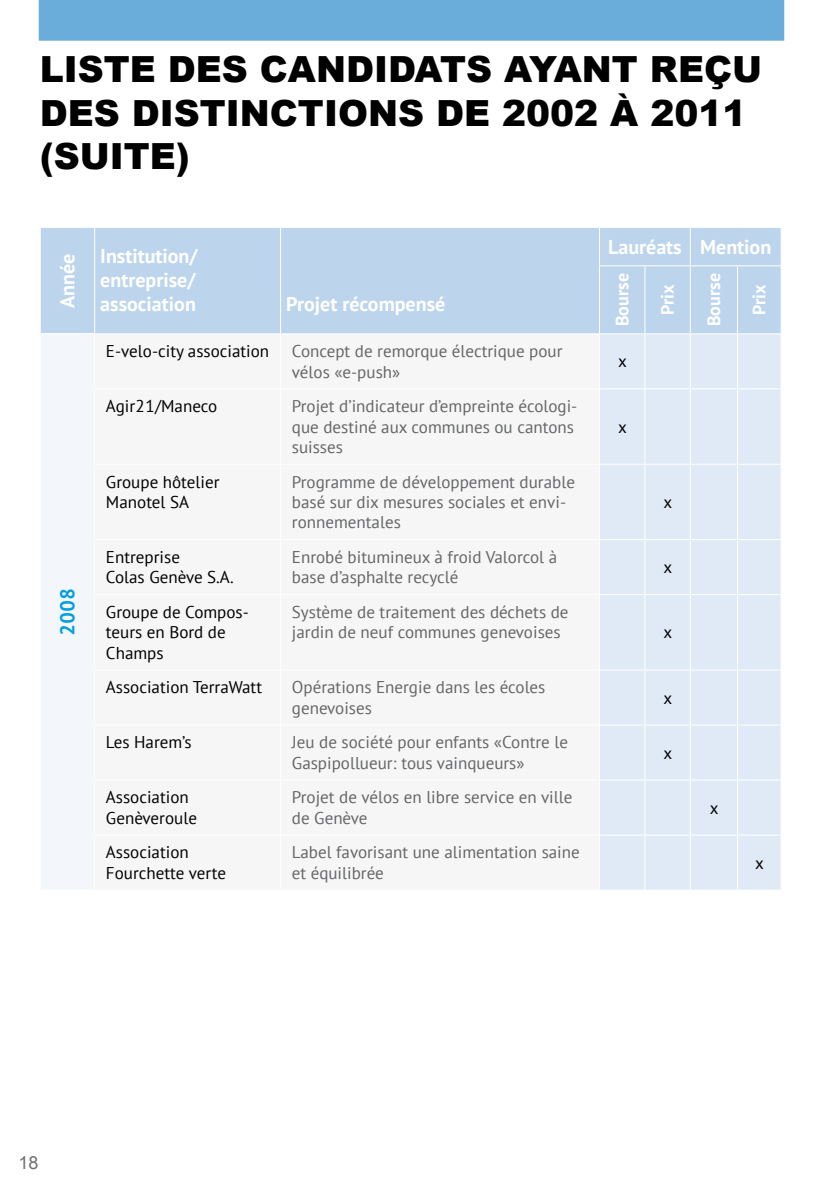
<style>
.page{position:relative;width:840px;height:1191px;background:#fff}
.page>*{position:absolute;margin:0;border:0;box-sizing:border-box;transform-origin:0 0}
.t1{font:900 36px/43.2px "Arial";color:#000}
.t2{font:700 20px/24px "PT Sans";color:#fff;text-align:justify}
.t3{font:700 20px "PT Sans";color:#009ee0}
.t4{font:700 18px "PT Sans";color:#fff}
.t5{font:18px "Arial";color:#707173}
.t6{font:17px/20.4px "PT Sans";color:#646567}
.t7{font:17px/20.4px "PT Sans";color:#000}
</style>
<div class="page">
<div style="left:39px;top:0;width:744px;height:41px;background:#6aacda"></div>
<div style="left:41px;top:228px;width:739px;height:105px;background:#bcd5ed"></div>
<div style="left:40px;top:334px;width:55px;height:556px;background:#f3f7fb"></div>
<div style="left:600px;top:334px;width:180px;height:555px;background:#dfeaf6"></div>
<hr style="left:94px;top:388px;width:186px;height:1px;background:#fff">
<hr style="left:94px;top:464px;width:186px;height:1px;background:#fff">
<hr style="left:94px;top:539px;width:186px;height:1px;background:#fff">
<hr style="left:94px;top:594px;width:186px;height:1px;background:#fff">
<hr style="left:94px;top:669px;width:186px;height:1px;background:#fff">
<hr style="left:94px;top:724px;width:186px;height:1px;background:#fff">
<hr style="left:94px;top:779px;width:186px;height:1px;background:#fff">
<hr style="left:94px;top:834px;width:186px;height:1px;background:#fff">
<hr style="left:94px;top:889px;width:186px;height:1px;background:#fff">
<hr style="left:644px;top:334px;width:1px;height:54px;background:#fff">
<hr style="left:689px;top:334px;width:1px;height:54px;background:#fff">
<hr style="left:736px;top:334px;width:1px;height:54px;background:#fff">
<hr style="left:598px;top:388px;width:46px;height:1px;background:#fff">
<hr style="left:644px;top:388px;width:46px;height:1px;background:#fff">
<hr style="left:644px;top:389px;width:1px;height:75px;background:#fff">
<hr style="left:690px;top:388px;width:47px;height:1px;background:#fff">
<hr style="left:689px;top:389px;width:1px;height:75px;background:#fff">
<hr style="left:737px;top:388px;width:44px;height:1px;background:#fff">
<hr style="left:736px;top:389px;width:1px;height:75px;background:#fff">
<hr style="left:598px;top:464px;width:46px;height:1px;background:#fff">
<hr style="left:644px;top:464px;width:46px;height:1px;background:#fff">
<hr style="left:644px;top:465px;width:1px;height:74px;background:#fff">
<hr style="left:690px;top:464px;width:47px;height:1px;background:#fff">
<hr style="left:689px;top:465px;width:1px;height:74px;background:#fff">
<hr style="left:737px;top:464px;width:44px;height:1px;background:#fff">
<hr style="left:736px;top:465px;width:1px;height:74px;background:#fff">
<hr style="left:598px;top:539px;width:46px;height:1px;background:#fff">
<hr style="left:644px;top:539px;width:46px;height:1px;background:#fff">
<hr style="left:644px;top:540px;width:1px;height:54px;background:#fff">
<hr style="left:690px;top:539px;width:47px;height:1px;background:#fff">
<hr style="left:689px;top:540px;width:1px;height:54px;background:#fff">
<hr style="left:737px;top:539px;width:44px;height:1px;background:#fff">
<hr style="left:736px;top:540px;width:1px;height:54px;background:#fff">
<hr style="left:598px;top:594px;width:46px;height:1px;background:#fff">
<hr style="left:644px;top:594px;width:46px;height:1px;background:#fff">
<hr style="left:644px;top:595px;width:1px;height:74px;background:#fff">
<hr style="left:690px;top:594px;width:47px;height:1px;background:#fff">
<hr style="left:689px;top:595px;width:1px;height:74px;background:#fff">
<hr style="left:737px;top:594px;width:44px;height:1px;background:#fff">
<hr style="left:736px;top:595px;width:1px;height:74px;background:#fff">
<hr style="left:598px;top:669px;width:46px;height:1px;background:#fff">
<hr style="left:644px;top:669px;width:46px;height:1px;background:#fff">
<hr style="left:644px;top:670px;width:1px;height:54px;background:#fff">
<hr style="left:690px;top:669px;width:47px;height:1px;background:#fff">
<hr style="left:689px;top:670px;width:1px;height:54px;background:#fff">
<hr style="left:737px;top:669px;width:44px;height:1px;background:#fff">
<hr style="left:736px;top:670px;width:1px;height:54px;background:#fff">
<hr style="left:598px;top:724px;width:46px;height:1px;background:#fff">
<hr style="left:644px;top:724px;width:46px;height:1px;background:#fff">
<hr style="left:644px;top:725px;width:1px;height:54px;background:#fff">
<hr style="left:690px;top:724px;width:47px;height:1px;background:#fff">
<hr style="left:689px;top:725px;width:1px;height:54px;background:#fff">
<hr style="left:737px;top:724px;width:44px;height:1px;background:#fff">
<hr style="left:736px;top:725px;width:1px;height:54px;background:#fff">
<hr style="left:598px;top:779px;width:46px;height:1px;background:#fff">
<hr style="left:644px;top:779px;width:46px;height:1px;background:#fff">
<hr style="left:644px;top:780px;width:1px;height:54px;background:#fff">
<hr style="left:690px;top:779px;width:47px;height:1px;background:#fff">
<hr style="left:689px;top:780px;width:1px;height:54px;background:#fff">
<hr style="left:737px;top:779px;width:44px;height:1px;background:#fff">
<hr style="left:736px;top:780px;width:1px;height:54px;background:#fff">
<hr style="left:598px;top:834px;width:46px;height:1px;background:#fff">
<hr style="left:644px;top:834px;width:46px;height:1px;background:#fff">
<hr style="left:644px;top:835px;width:1px;height:54px;background:#fff">
<hr style="left:690px;top:834px;width:47px;height:1px;background:#fff">
<hr style="left:689px;top:835px;width:1px;height:54px;background:#fff">
<hr style="left:737px;top:834px;width:44px;height:1px;background:#fff">
<hr style="left:736px;top:835px;width:1px;height:54px;background:#fff">
<hr style="left:644px;top:266px;width:1px;height:67px;background:#fff">
<hr style="left:689px;top:266px;width:1px;height:67px;background:#fff">
<hr style="left:736px;top:266px;width:1px;height:67px;background:#fff">
<hr style="left:598px;top:265px;width:46px;height:1px;background:#fff">
<hr style="left:644px;top:265px;width:46px;height:1px;background:#fff">
<hr style="left:689px;top:228px;width:1px;height:37px;background:#fff">
<hr style="left:690px;top:265px;width:47px;height:1px;background:#fff">
<hr style="left:737px;top:265px;width:44px;height:1px;background:#fff">
<hr style="left:94px;top:228px;width:1px;height:38px;background:#fff">
<hr style="left:94px;top:266px;width:1px;height:67px;background:#fff">
<hr style="left:280px;top:228px;width:1px;height:38px;background:#fff">
<hr style="left:598px;top:228px;width:1px;height:37px;background:#fff">
<hr style="left:280px;top:266px;width:1px;height:67px;background:#fff">
<hr style="left:598px;top:266px;width:1px;height:67px;background:#fff">
<hr style="left:40px;top:334px;width:1px;height:55px;background:#fff">
<hr style="left:40px;top:389px;width:1px;height:75px;background:#fff">
<hr style="left:40px;top:464px;width:1px;height:75px;background:#fff">
<hr style="left:40px;top:539px;width:1px;height:55px;background:#fff">
<hr style="left:40px;top:594px;width:1px;height:76px;background:#fff">
<hr style="left:40px;top:670px;width:1px;height:55px;background:#fff">
<hr style="left:40px;top:725px;width:1px;height:55px;background:#fff">
<hr style="left:40px;top:780px;width:1px;height:55px;background:#fff">
<hr style="left:40px;top:835px;width:1px;height:54px;background:#fff">
<hr style="left:40px;top:889px;width:54px;height:1px;background:#fff">
<hr style="left:94px;top:334px;width:1px;height:54px;background:#fff">
<hr style="left:94px;top:389px;width:1px;height:75px;background:#fff">
<hr style="left:94px;top:465px;width:1px;height:74px;background:#fff">
<hr style="left:94px;top:540px;width:1px;height:54px;background:#fff">
<hr style="left:94px;top:595px;width:1px;height:74px;background:#fff">
<hr style="left:94px;top:670px;width:1px;height:54px;background:#fff">
<hr style="left:94px;top:725px;width:1px;height:54px;background:#fff">
<hr style="left:94px;top:780px;width:1px;height:54px;background:#fff">
<hr style="left:94px;top:835px;width:1px;height:54px;background:#fff">
<h1 class="t1" style="left:40px;top:47px;width:723px">LISTE DES CANDIDATS AYANT REÇU<br>DES DISTINCTIONS DE 2002 À 2011 (SUITE</h1>
<h1 class="t1" style="left:176px;top:133px;width:16px">)</h1>
<p class="t2" style="left:55px;top:308px;width:56px;rotate:-90deg">Année</p>
<p class="t2" style="left:100px;top:244px;width:99px">Institution/ entreprise/ association</p>
<p class="t2" style="left:286px;top:292px;width:160px">Projet récompensé</p>
<p class="t7" style="left:106px;top:340px;width:165px">E-velo-city association</p>
<p class="t6" style="left:292px;top:340px;width:272px">Concept de remorque électrique pour vélos «e-push»</p>
<p class="t7" style="left:106px;top:395px;width:113px">Agir21/Maneco</p>
<p class="t6" style="left:292px;top:395px;width:287px">Projet d’indicateur d’empreinte écologi&shy;que destiné aux communes ou cantons suisses</p>
<p class="t7" style="left:106px;top:471px;width:115px">Groupe hôtelier<br>Manotel SA</p>
<p class="t6" style="left:292px;top:471px;width:284px">Programme de développement durable basé sur dix mesures sociales et envi&shy;ronnementales</p>
<p class="t3" style="left:54px;top:636px;width:50px;rotate:-90deg">2008</p>
<p class="t7" style="left:106px;top:546px;width:129px">Entreprise<br>Colas Genève S.A.</p>
<p class="t6" style="left:292px;top:546px;width:266px">Enrobé bitumineux à froid Valorcol à base d’asphalte recyclé</p>
<p class="t7" style="left:106px;top:601px;width:144px">Groupe de Compos&shy;teurs en Bord de<br>Champs</p>
<p class="t6" style="left:292px;top:601px;width:278px">Système de traitement des déchets de jardin de neuf communes genevoises</p>
<p class="t7" style="left:106px;top:677px;width:157px">Association TerraWatt</p>
<p class="t6" style="left:292px;top:677px;width:255px">Opérations Energie dans les écoles genevoises</p>
<p class="t7" style="left:106px;top:731px;width:87px">Les Harem’s</p>
<p class="t6" style="left:292px;top:731px;width:277px">Jeu de société pour enfants «Contre le<br>Gaspipollueur: tous vainqueurs»</p>
<p class="t7" style="left:106px;top:786px;width:92px">Association<br>Genèveroule</p>
<p class="t6" style="left:292px;top:786px;width:282px">Projet de vélos en libre service en ville de Genève</p>
<p class="t7" style="left:106px;top:841px;width:121px">Association<br>Fourchette verte</p>
<p class="t6" style="left:292px;top:841px;width:289px">Label favorisant une alimentation saine et équilibrée</p>
<p class="t2" style="left:607px;top:234px;width:164px">Lauréats Mention</p>
<p class="t4" style="left:610px;top:326px;width:55px;rotate:-90deg">Bourse</p>
<p class="t4" style="left:655px;top:315px;width:32px;rotate:-90deg">Prix</p>
<p class="t4" style="left:701px;top:326px;width:55px;rotate:-90deg">Bourse</p>
<p class="t4" style="left:746px;top:315px;width:32px;rotate:-90deg">Prix</p>
<p class="t7" style="left:617px;top:351px;width:10px">x</p>
<p class="t7" style="left:617px;top:416px;width:10px">x</p>
<p class="t7" style="left:663px;top:491px;width:10px">x</p>
<p class="t7" style="left:663px;top:556px;width:10px">x</p>
<p class="t7" style="left:663px;top:622px;width:10px">x</p>
<p class="t7" style="left:663px;top:687px;width:10px">x</p>
<p class="t7" style="left:663px;top:742px;width:10px">x</p>
<p class="t7" style="left:709px;top:797px;width:10px">x</p>
<p class="t7" style="left:754px;top:852px;width:10px">x</p>
<p class="t5" style="left:18px;top:1151px;width:22px">18</p>
</div>
